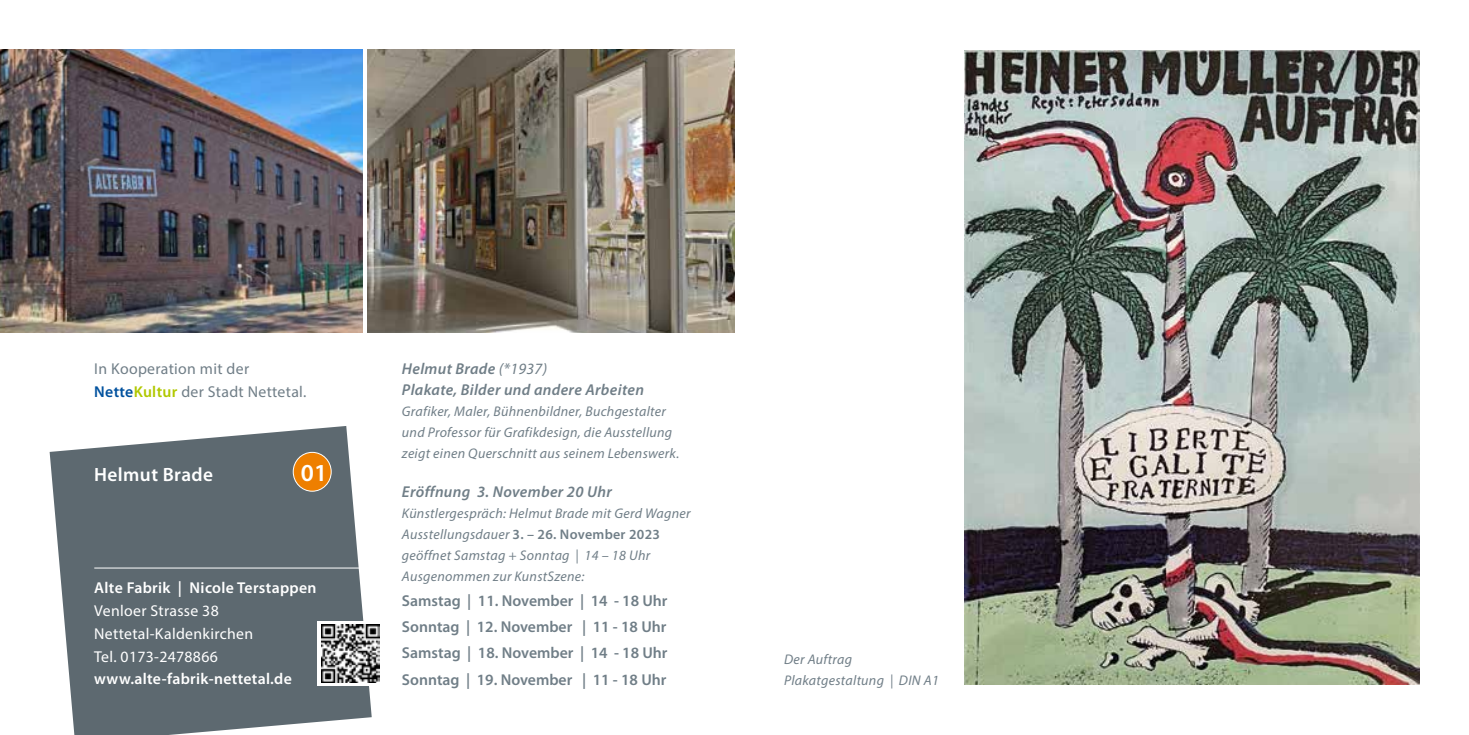
<style>
.page{position:relative;width:1469px;height:735px;background:#fff}
.page>*{position:absolute;margin:0;border:0;box-sizing:border-box;transform-origin:0 0}
.t1{font:600 24.5px "Myriad Pro";color:#fff}
.t2{font:600 19.25px "Myriad Pro";letter-spacing:.02em;color:#fff}
.t3{font:600 15.75px/26.2px "Myriad Pro";color:#707e87;text-align:justify}
.t4{font:italic 600 15.75px/21px "Myriad Pro";letter-spacing:.02em;color:#707e87}
.t5{font:600 15.75px "Myriad Pro";letter-spacing:.02em;color:#fff}
.t6{font:15.75px/22.8px "Myriad Pro";letter-spacing:.02em;color:#fff}
.t7{font:15.75px/22.8px "Myriad Pro";letter-spacing:.02em;color:#707e87}
.t8{font:italic 14px/21px "Myriad Pro";letter-spacing:.02em;color:#707e87}
.s1{font-weight:600;color:#00519e}
.s2{font-weight:600;color:#b1c800}
.s3{font-weight:600;color:#fff}
.s4{font-weight:400}
.s5{font-weight:600;font-style:normal}
</style>
<div class="page">
<img style="left:964px;top:50px;width:455px;height:634px">
<img style="left:0;top:50px;width:362px;height:282px">
<svg style="left:50px;top:426px;width:322px;height:308px;background:#737d83"></svg>
<hr style="left:94px;top:567px;width:283px;height:1px;background:#fff">
<div style="left:293px;top:452px;width:38px;height:39px;background:#ee7f00;border-radius:50%"></div>
<div style="left:293px;top:451px;width:38px;height:40px;border:1px solid #fff;border-radius:50%"></div>
<img style="left:367px;top:50px;width:367px;height:282px">
<svg style="left:317px;top:620px;width:63px;height:65px"></svg>
<img style="left:321px;top:624px;width:58px;height:58px">
<p class="t7" style="left:94px;top:357px;width:228px">In Kooperation mit der<br><span class="s1">Nette</span><span class="s2">Kultur</span> der Stadt Nettetal.<span class="s3">e-</span></p>
<h2 class="t2" style="left:94px;top:462px;width:120px">Helmut Brade</h2>
<h1 class="t1" style="left:301px;top:456px;width:28px">01</h1>
<p class="t5" style="left:94px;top:577px;width:224px">Alte Fabrik | Nicole Terstappen</p>
<p class="t6" style="left:94px;top:599px;width:160px">Venloer Strasse 38<br>Nettetal-Kaldenkirchen<br>Tel. 0173-2478866</p>
<p class="t5" style="left:94px;top:668px;width:199px">www.alte-fabrik-nettetal.de</p>
<p class="t4" style="left:402px;top:358px;width:243px">Helmut Brade <span class="s4">(*1937)<br></span>Plakate, Bilder und andere Arbeiten</p>
<p class="t8" style="left:402px;top:401px;width:279px">Grafiker, Maler, Bühnenbildner, Buchgestalter und Professor für Grafikdesign, die Ausstellung zeigt einen Querschnitt aus seinem Lebenswerk.</p>
<p class="t4" style="left:402px;top:480px;width:211px">Eröffnung 3. November 20 Uhr</p>
<p class="t8" style="left:402px;top:502px;width:290px">Künstlergespräch: Helmut Brade mit Gerd Wagner Ausstellungsdauer <span class="s5">3. – 26. November 2023 </span>geöffnet Samstag + Sonntag | 14 – 18 Uhr Ausgenommen zur KunstSzene:</p>
<p class="t3" style="left:402px;top:586px;width:267px">Samstag | 11. November | 14 - 18 Uhr Sonntag | 12. November | 11 - 18 Uhr Samstag | 18. November | 14 - 18 Uhr Sonntag | 19. November | 11 - 18 Uhr</p>
<p class="t8" style="left:784px;top:648px;width:156px">Der Auftrag<br>Plakatgestaltung | DIN A1</p>
</div>
